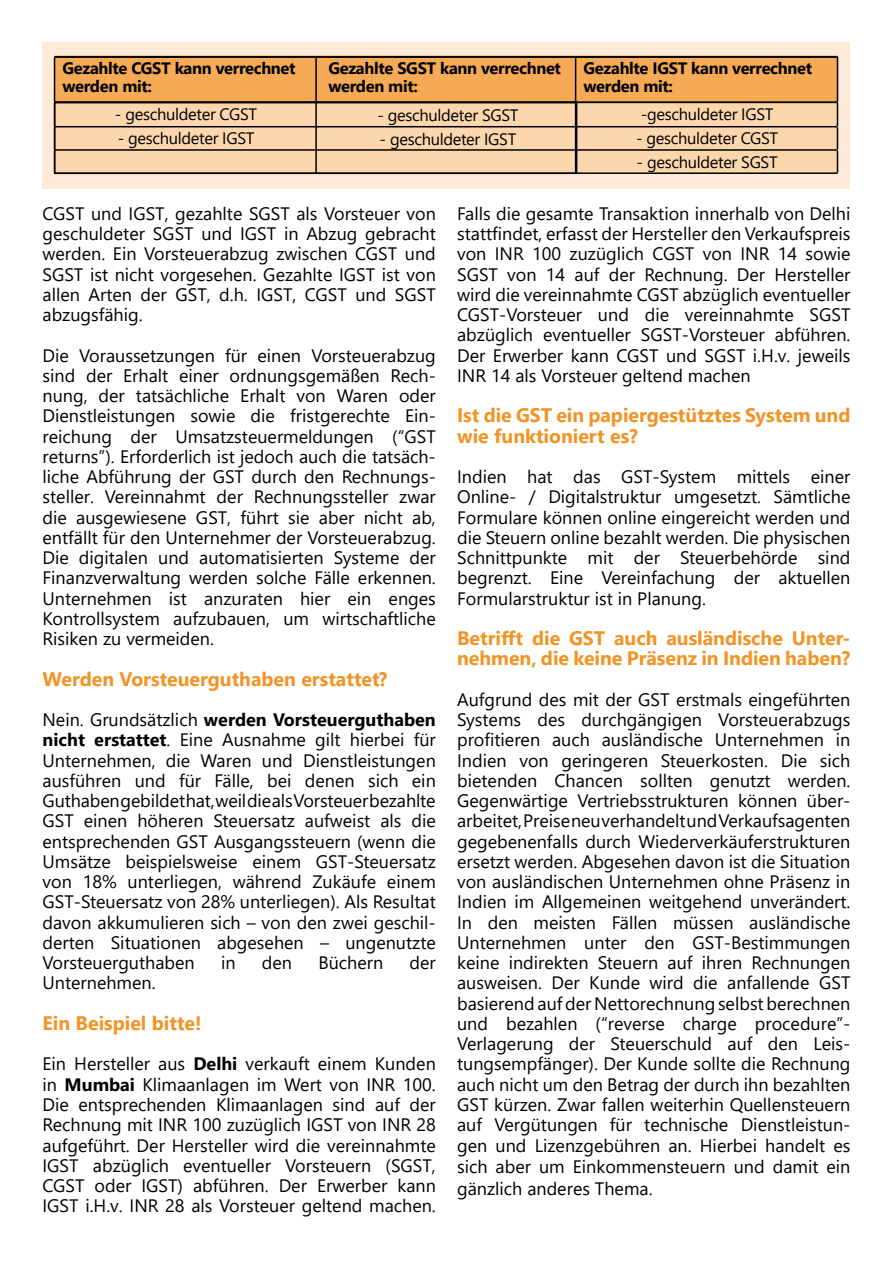
<style>
.page{position:relative;width:893px;height:1263px;background:#fff}
.page>*{position:absolute;margin:0;border:0;box-sizing:border-box;transform-origin:0 0}
.t1{font:700 19.5px/20.2px "Segoe UI";color:#f39325}
.t2{font:18px/20.2px "Segoe UI";color:#000;text-align:justify}
.t3{font:16.5px "Segoe UI";letter-spacing:-.02em;color:#000}
.t4{font:700 16.5px/18px "Segoe UI";letter-spacing:-.02em;color:#000}
.s1{font-weight:700}
</style>
<div class="page">
<div style="left:43px;top:43px;width:807px;height:146px;background:#feebd7"></div>
<svg style="left:54px;top:56px;width:784px;height:116px;background:#f0bc84"></svg>
<hr style="left:576px;top:172px;width:261px;height:2px;background:#000">
<hr style="left:54px;top:57px;width:1px;height:45px;background:#000">
<hr style="left:315px;top:57px;width:2px;height:45px;background:#000">
<hr style="left:575px;top:57px;width:1px;height:45px;background:#000">
<hr style="left:837px;top:57px;width:1px;height:45px;background:#000">
<hr style="left:576px;top:102px;width:261px;height:1px;background:#000">
<hr style="left:55px;top:56px;width:261px;height:2px;background:#000">
<hr style="left:316px;top:56px;width:260px;height:2px;background:#000">
<hr style="left:576px;top:56px;width:261px;height:2px;background:#000">
<div style="left:54px;top:102px;width:523px;height:72px;border:2px solid #000"></div>
<hr style="left:575px;top:102px;width:2px;height:71px;background:#000">
<hr style="left:55px;top:102px;width:521px;height:1px;background:#000">
<p class="t4" style="left:62px;top:58px;width:235px">Gezahlte CGST kann verrechnet werden mit:</p>
<p class="t4" style="left:583px;top:58px;width:230px">Gezahlte IGST kann verrechnet werden mit:</p>
<p class="t4" style="left:328px;top:58px;width:234px">Gezahlte SGST kann verrechnet werden mit:</p>
<p class="t3" style="left:115px;top:99px;width:144px">- geschuldeter CGST</p>
<p class="t3" style="left:118px;top:123px;width:138px">- geschuldeter IGST</p>
<p class="t3" style="left:377px;top:100px;width:143px">- geschuldeter SGST</p>
<p class="t3" style="left:380px;top:124px;width:138px">- geschuldeter IGST</p>
<p class="t3" style="left:641px;top:99px;width:134px">-geschuldeter IGST</p>
<p class="t3" style="left:636px;top:123px;width:144px">- geschuldeter CGST</p>
<p class="t3" style="left:637px;top:147px;width:143px">- geschuldeter SGST</p>
<p class="t2" style="left:43px;top:202px;width:395px">CGST und IGST, gezahlte SGST als Vorsteuer von geschuldeter SGST und IGST in Abzug gebracht werden. Ein Vorsteuerabzug zwischen CGST und SGST ist nicht vorgesehen. Gezahlte IGST ist von allen Arten der GST, d.h. IGST, CGST und SGST abzugsfähig.</p>
<p class="t2" style="left:43px;top:344px;width:395px">Die Voraussetzungen für einen Vorsteuerabzug sind der Erhalt einer ordnungsgemäßen Rech&shy;nung, der tatsächliche Erhalt von Waren oder Dienstleistungen sowie die fristgerechte Ein&shy;reichung der Umsatzsteuermeldungen (“GST returns”). Erforderlich ist jedoch auch die tatsäch&shy;liche Abführung der GST durch den Rechnungs&shy;steller. Vereinnahmt der Rechnungssteller zwar die ausgewiesene GST, führt sie aber nicht ab, entfällt für den Unternehmer der Vorsteuerabzug.<br>Die digitalen und automatisierten Systeme der Finanzverwaltung werden solche Fälle erkennen.<br>Unternehmen ist anzuraten hier ein enges Kontrollsystem aufzubauen, um wirtschaftliche Risiken zu vermeiden.</p>
<p class="t1" style="left:43px;top:667px;width:346px">Werden Vorsteuerguthaben erstattet?</p>
<p class="t2" style="left:43px;top:708px;width:395px">Nein. Grundsätzlich <span class="s1">werden Vorsteuerguthaben nicht erstattet</span>. Eine Ausnahme gilt hierbei für Unternehmen, die Waren und Dienstleistungen ausführen und für Fälle, bei denen sich ein Guthaben gebildet hat, weil die als Vorsteuer bezahlte GST einen höheren Steuersatz aufweist als die entsprechenden GST Ausgangssteuern (wenn die Umsätze beispielsweise einem GST-Steuersatz von 18% unterliegen, während Zukäufe einem GST-Steuersatz von 28% unterliegen). Als Resultat davon akkumulieren sich – von den zwei geschil&shy;derten Situationen abgesehen – ungenutzte Vorsteuerguthaben</p>
<p class="t2" style="left:221px;top:951px;width:16px">in</p>
<p class="t2" style="left:262px;top:951px;width:32px">den</p>
<p class="t2" style="left:318px;top:951px;width:66px">Büchern</p>
<p class="t2" style="left:410px;top:951px;width:28px">der</p>
<p class="t2" style="left:43px;top:971px;width:115px">Unternehmen.</p>
<p class="t1" style="left:43px;top:1011px;width:161px">Ein Beispiel bitte!</p>
<p class="t2" style="left:43px;top:1052px;width:395px">Ein Hersteller aus <span class="s1">Delhi</span> verkauft einem Kunden in <span class="s1">Mumbai</span> Klimaanlagen im Wert von INR 100.<br>Die entsprechenden Klimaanlagen sind auf der Rechnung mit INR 100 zuzüglich IGST von INR 28 aufgeführt. Der Hersteller wird die vereinnahmte IGST abzüglich eventueller Vorsteuern (SGST, CGST oder IGST) abführen. Der Erwerber kann IGST i.H.v. INR 28 als Vorsteuer geltend machen.</p>
<p class="t2" style="left:457px;top:202px;width:395px">Falls die gesamte Transaktion innerhalb von Delhi stattfindet, erfasst der Hersteller den Verkaufspreis von INR 100 zuzüglich CGST von INR 14 sowie SGST von 14 auf der Rechnung. Der Hersteller wird die vereinnahmte CGST abzüglich eventueller CGST-Vorsteuer und die vereinnahmte SGST abzüglich eventueller SGST-Vorsteuer abführen.<br>Der Erwerber kann CGST und SGST i.H.v. jeweils INR 14 als Vorsteuer geltend machen</p>
<p class="t1" style="left:457px;top:404px;width:395px">Ist die GST ein papiergestütztes System und wie funktioniert es?</p>
<p class="t2" style="left:457px;top:465px;width:395px">Indien hat das GST-System mittels einer Online- / Digitalstruktur umgesetzt. Sämtliche Formulare können online eingereicht werden und die Steuern online bezahlt werden. Die physischen Schnittpunkte mit der Steuerbehörde sind begrenzt. Eine Vereinfachung der aktuellen Formularstruktur ist in Planung.</p>
<p class="t1" style="left:457px;top:627px;width:395px">Betrifft die GST auch ausländische Unter&shy;nehmen, die keine Präsenz in Indien haben?</p>
<p class="t2" style="left:457px;top:688px;width:395px">Aufgrund des mit der GST erstmals eingeführten Systems des durchgängigen Vorsteuerabzugs profitieren auch ausländische Unternehmen in Indien von geringeren Steuerkosten. Die sich bietenden Chancen sollten genutzt werden.<br>Gegenwärtige Vertriebsstrukturen können über&shy;arbeitet, Preise neu verhandelt und Verkaufsagenten gegebenenfalls durch Wiederverkäuferstrukturen ersetzt werden. Abgesehen davon ist die Situation von ausländischen Unternehmen ohne Präsenz in Indien im Allgemeinen weitgehend unverändert.<br>In den meisten Fällen müssen ausländische Unternehmen unter den GST-Bestimmungen keine indirekten Steuern auf ihren Rechnungen ausweisen. Der Kunde wird die anfallende GST basierend auf der Nettorechnung selbst berechnen und bezahlen (“reverse charge procedure”- Verlagerung der Steuerschuld auf den Leis&shy;tungsempfänger). Der Kunde sollte die Rechnung auch nicht um den Betrag der durch ihn bezahlten GST kürzen. Zwar fallen weiterhin Quellensteuern auf Vergütungen für technische Dienstleistun&shy;gen und Lizenzgebühren an. Hierbei handelt es sich aber um Einkommensteuern und damit ein gänzlich anderes Thema.</p>
</div>
